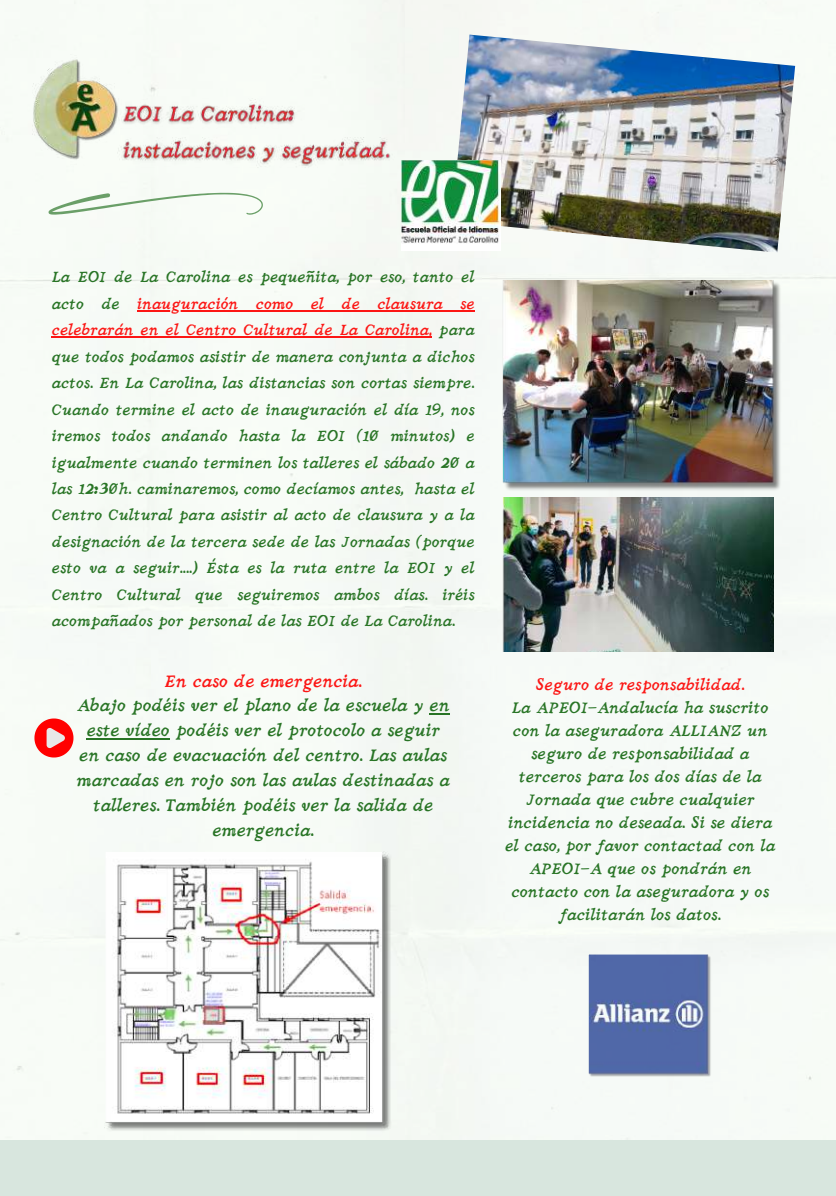
<style>
.page{position:relative;width:836px;height:1196px;background:#fff}
.page>*{position:absolute;margin:0;border:0;box-sizing:border-box;transform-origin:0 0}
.t1{font:18.8px/25px "NF Nadira Pro Regular";color:#287425;text-align:center}
.t2{font:18.8px "NF Nadira Pro Regular";color:#fc1614}
.t3{font:17.2px/23px "NF Nadira Pro Regular";color:#287425;text-align:center}
.t4{font:17.2px "NF Nadira Pro Regular";color:#fc1614}
.t5{font:16.6px/26.4px "NF Nadira Pro Regular";color:#287425;text-align:justify}
.s1{color:#fc1614}
</style>
<div class="page">
<div style="left:0;top:0;width:836px;height:1139px;background:#f6faf6"></div>
<img style="left:17px;top:54px;width:114px;height:114px">
<svg style="left:48px;top:193px;width:215px;height:22px"></svg>
<img style="left:105px;top:851px;width:288px;height:281px">
<img style="left:588px;top:954px;width:123px;height:123px">
<img style="left:451px;top:35px;width:344px;height:218px">
<img style="left:401px;top:160px;width:99px;height:90px">
<div style="left:0;top:1139px;width:836px;height:56px;background:#d8e6de"></div>
<img style="left:500px;top:280px;width:284px;height:213px">
<img style="left:500px;top:497px;width:273px;height:154px">
<svg style="left:34px;top:718px;width:39px;height:39px"></svg>
<hr style="left:137px;top:310px;width:337px;height:2px;background:#fc1614">
<hr style="left:52px;top:337px;width:380px;height:1px;background:#fc1614">
<svg style="left:429px;top:713px;width:20px;height:1px"></svg>
<hr style="left:87px;top:738px;width:83px;height:1px;background:#287425">
<img style="left:117px;top:98px;width:279px;height:74px">
<p class="t5" style="left:52px;top:266px;width:424px">La EOI de La Carolina es pequeñita, por eso, tanto el acto de <span class="s1">inauguración como el de clausura se celebrarán en el Centro Cultural de La Carolina,</span> para que todos podamos asistir de manera conjunta a dichos actos. En La Carolina, las distancias son cortas siempre.<br>Cuando termine el acto de inauguración el día 19, nos iremos todos andando hasta la EOI (10 minutos) e igualmente cuando terminen los talleres el sábado 20 a las 12:30h. caminaremos, como decíamos antes, hasta el Centro Cultural para asistir al acto de clausura y a la designación de la tercera sede de las Jornadas (porque esto va a seguir....) Ésta es la ruta entre la EOI y el Centro Cultural que seguiremos ambos días. iréis acompañados por personal de las EOI de La Carolina.</p>
<p class="t2" style="left:164px;top:669px;width:199px">En caso de emergencia.</p>
<p class="t1" style="left:77px;top:695px;width:375px">Abajo podéis ver el plano de la escuela y en este vídeo podéis ver el protocolo a seguir en caso de evacuación del centro. Las aulas marcadas en rojo son las aulas destinadas a talleres. También podéis ver la salida de emergencia.</p>
<p class="t4" style="left:536px;top:674px;width:210px">Seguro de responsabilidad.</p>
<p class="t3" style="left:505px;top:698px;width:272px">La APEOI-Andalucía ha suscrito con la aseguradora ALLIANZ un seguro de responsabilidad a terceros para los dos días de la<br>Jornada que cubre cualquier incidencia no deseada. Si se diera el caso, por favor contactad con la<br>APEOI-A que os pondrán en contacto con la aseguradora y os facilitarán los datos.</p>
</div>
